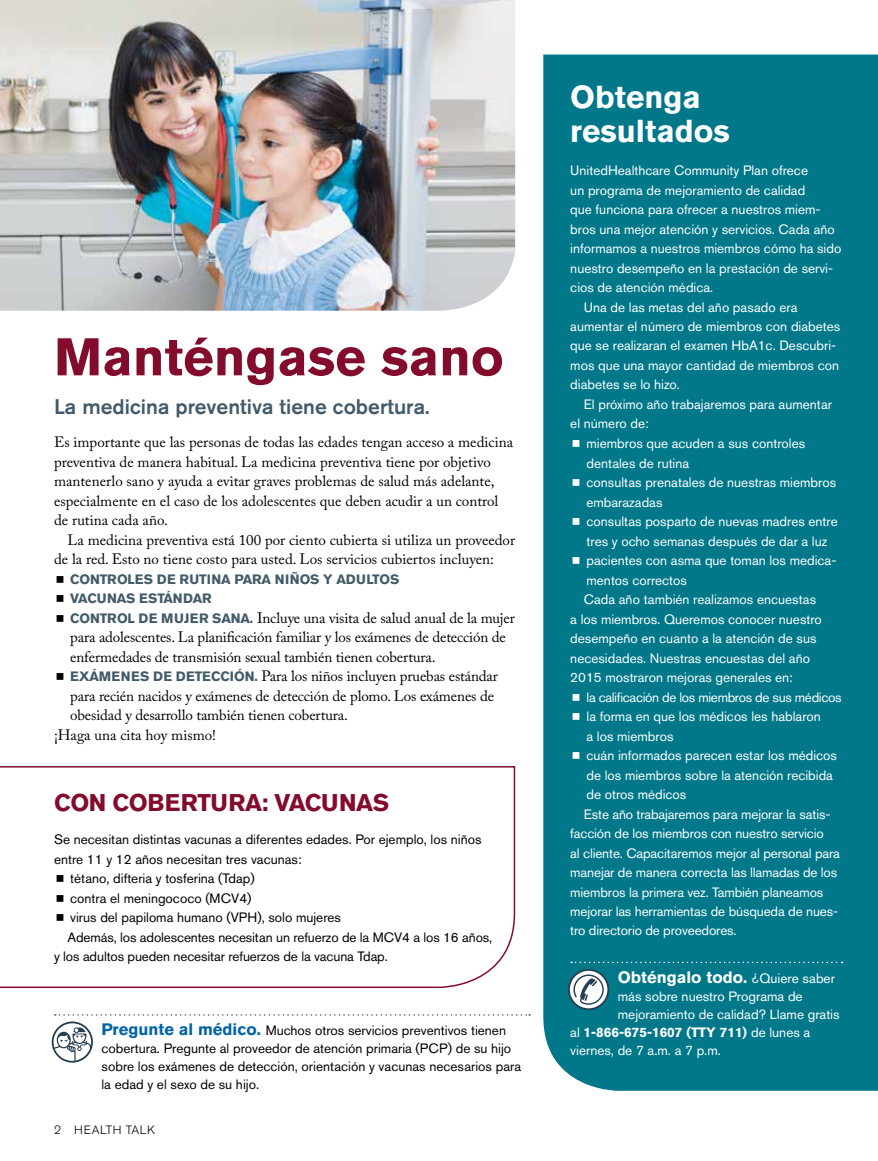
<style>
.page{position:relative;width:878px;height:1161px;background:#fff}
.page>*{position:absolute;margin:0;border:0;box-sizing:border-box;transform-origin:0 0}
.t1{font:700 52.5px "Akzidenz Grotesk BE";color:#830b2c}
.t2{font:700 31.5px/34.5px "Akzidenz Grotesk BE";color:#fff}
.t3{font:700 24px "Akzidenz Grotesk BE";letter-spacing:-.02em;color:#830b2c}
.t4{font:500 21px "Akzidenz Grotesk BE";color:#425a69}
.t5{font:700 16.5px "Akzidenz Grotesk BE";color:#fff}
.t6{font:15px/19.5px "Adobe Caslon Pro";color:#000}
.t7{font:13.5px "Akzidenz Grotesk BE";color:#fff}
.t8{font:13.5px/18px "Akzidenz Grotesk BE";color:#000}
.t9{font:700 13.5px/19.5px "Akzidenz Grotesk BE";letter-spacing:-.01em;color:#425a69}
.t10{font:13.5px "Akzidenz Grotesk BE";letter-spacing:-.025em;color:#fff}
.t11{font:700 13.5px "Akzidenz Grotesk BE";color:#fff}
.t12{font:300 12px "Akzidenz Grotesk BE";letter-spacing:.05em;color:#000}
.s1{font-family:"Akzidenz Grotesk BE";font-weight:700;font-size:13.5px;color:#425a69}
.s2{font-weight:700;font-size:16.5px;color:#0065a4}
.s3{font-weight:400;font-size:13.5px}
.s4{font-weight:400}
</style>
<div class="page">
<div style="left:543px;top:55px;width:335px;height:1036px;background:#00788a"></div>
<svg style="left:571px;top:962px;width:271px;height:1px"></svg>
<svg style="left:568px;top:969px;width:41px;height:41px"></svg>
<img style="left:0;top:0;width:515px;height:311px">
<svg style="left:0;top:766px;width:516px;height:223px"></svg>
<svg style="left:52px;top:1014px;width:478px;height:49px"></svg>
<svg style="left:573px;top:440px;width:6px;height:7px"></svg>
<svg style="left:573px;top:479px;width:6px;height:7px"></svg>
<svg style="left:573px;top:518px;width:6px;height:7px"></svg>
<svg style="left:573px;top:557px;width:6px;height:7px"></svg>
<svg style="left:573px;top:694px;width:6px;height:7px"></svg>
<svg style="left:573px;top:713px;width:6px;height:7px"></svg>
<svg style="left:573px;top:752px;width:6px;height:7px"></svg>
<svg style="left:57px;top:875px;width:6px;height:7px"></svg>
<svg style="left:57px;top:895px;width:6px;height:7px"></svg>
<svg style="left:57px;top:914px;width:6px;height:7px"></svg>
<h1 class="t1" style="left:54px;top:327px;width:451px">Manténgase sano</h1>
<h3 class="t4" style="left:54px;top:394px;width:377px">La medicina preventiva tiene cobertura.</h3>
<p class="t6" style="left:54px;top:432px;width:460px">Es importante que las personas de todas las edades tengan acceso a medicina preventiva de manera habitual. La medicina preventiva tiene por objetivo mantenerlo sano y ayuda a evitar graves problemas de salud más adelante, especialmente en el caso de los adolescentes que deben acudir a un control de rutina cada año.</p>
<p class="t6" style="left:54px;top:530px;width:462px;text-indent:14px">La medicina preventiva está 100 por ciento cubierta si utiliza un proveedor de la red. Esto no tiene costo para usted. Los servicios cubiertos incluyen:</p>
<p class="t9" style="left:70px;top:569px;width:330px">CONTROLES DE RUTINA PARA NIÑOS Y ADULTOS<br>VACUNAS ESTÁNDAR</p>
<p class="t6" style="left:70px;top:608px;width:446px"><span class="s1">CONTROL DE MUJER SANA.</span> Incluye una visita de salud anual de la mujer</p>
<p class="t6" style="left:70px;top:627px;width:437px">para adolescentes. La planificación familiar y los exámenes de detección de</p>
<p class="t6" style="left:70px;top:647px;width:367px">enfermedades de transmisión sexual también tienen cobertura.</p>
<p class="t6" style="left:70px;top:666px;width:429px"><span class="s1">EXÁMENES DE DETECCIÓN.</span> Para los niños incluyen pruebas estándar</p>
<p class="t6" style="left:70px;top:686px;width:425px">para recién nacidos y exámenes de detección de plomo. Los exámenes de</p>
<p class="t6" style="left:70px;top:705px;width:279px">obesidad y desarrollo también tienen cobertura.</p>
<p class="t6" style="left:54px;top:725px;width:163px">¡Haga una cita hoy mismo!</p>
<h3 class="t3" style="left:54px;top:789px;width:337px">CON COBERTURA: VACUNAS</h3>
<p class="t8" style="left:54px;top:830px;width:429px">Se necesitan distintas vacunas a diferentes edades. Por ejemplo, los niños</p>
<p class="t8" style="left:54px;top:850px;width:249px">entre 11 y 12 años necesitan tres vacunas:</p>
<p class="t8" style="left:70px;top:869px;width:186px">tétano, difteria y tosferina (Tdap)</p>
<p class="t8" style="left:70px;top:889px;width:183px">contra el meningococo (MCV4)</p>
<p class="t8" style="left:70px;top:908px;width:272px">virus del papiloma humano (VPH), solo mujeres</p>
<p class="t8" style="left:68px;top:928px;width:426px">Además, los adolescentes necesitan un refuerzo de la MCV4 a los 16 años,</p>
<p class="t8" style="left:54px;top:947px;width:335px">y los adultos pueden necesitar refuerzos de la vacuna Tdap.</p>
<p class="t8" style="left:101px;top:1022px;width:421px"><span class="s2">Pregunte al médico.</span> Muchos otros servicios preventivos tienen cobertura. Pregunte al proveedor de atención primaria (PCP) de su hijo sobre los exámenes de detección, orientación y vacunas necesarios para la edad y el sexo de su hijo.</p>
<p class="t12" style="left:54px;top:1123px;width:103px">2 HEALTH TALK</p>
<h2 class="t2" style="left:570px;top:79px;width:161px">Obtenga resultados</h2>
<p class="t7" style="left:570px;top:162px;width:239px">UnitedHealthcare Community Plan ofrece</p>
<p class="t7" style="left:570px;top:182px;width:236px">un programa de mejoramiento de calidad</p>
<p class="t7" style="left:570px;top:201px;width:252px">que funciona para ofrecer a nuestros miem-</p>
<p class="t7" style="left:570px;top:221px;width:266px">bros una mejor atención y servicios. Cada año</p>
<p class="t7" style="left:570px;top:240px;width:272px">informamos a nuestros miembros cómo ha sido</p>
<p class="t7" style="left:570px;top:260px;width:264px">nuestro desempeño en la prestación de servi-</p>
<p class="t7" style="left:570px;top:279px;width:144px">cios de atención médica.</p>
<p class="t7" style="left:584px;top:299px;width:215px">Una de las metas del año pasado era</p>
<p class="t7" style="left:570px;top:318px;width:271px">aumentar el número de miembros con diabetes</p>
<p class="t7" style="left:570px;top:338px;width:267px">que se realizaran el examen HbA1c. Descubri-</p>
<p class="t7" style="left:570px;top:357px;width:270px">mos que una mayor cantidad de miembros con</p>
<p class="t7" style="left:570px;top:377px;width:111px">diabetes se lo hizo.</p>
<p class="t7" style="left:584px;top:396px;width:250px">El próximo año trabajaremos para aumentar</p>
<p class="t7" style="left:570px;top:416px;width:80px">el número de:</p>
<p class="t7" style="left:586px;top:435px;width:220px">miembros que acuden a sus controles</p>
<p class="t7" style="left:586px;top:455px;width:104px">dentales de rutina</p>
<p class="t7" style="left:586px;top:474px;width:251px">consultas prenatales de nuestras miembros</p>
<p class="t7" style="left:586px;top:494px;width:77px">embarazadas</p>
<p class="t7" style="left:586px;top:513px;width:253px">consultas posparto de nuevas madres entre</p>
<p class="t7" style="left:586px;top:533px;width:242px">tres y ocho semanas después de dar a luz</p>
<p class="t7" style="left:586px;top:552px;width:251px">pacientes con asma que toman los medica-</p>
<p class="t7" style="left:586px;top:572px;width:102px">mentos correctos</p>
<p class="t7" style="left:584px;top:591px;width:234px">Cada año también realizamos encuestas</p>
<p class="t7" style="left:570px;top:611px;width:253px">a los miembros. Queremos conocer nuestro</p>
<p class="t7" style="left:570px;top:630px;width:248px">desempeño en cuanto a la atención de sus</p>
<p class="t7" style="left:570px;top:650px;width:241px">necesidades. Nuestras encuestas del año</p>
<p class="t7" style="left:570px;top:669px;width:224px">2015 mostraron mejoras generales en:</p>
<p class="t10" style="left:586px;top:689px;width:256px">la calificación de los miembros de sus médicos</p>
<p class="t7" style="left:586px;top:708px;width:236px">la forma en que los médicos les hablaron</p>
<p class="t7" style="left:586px;top:728px;width:88px">a los miembros</p>
<p class="t7" style="left:586px;top:747px;width:252px">cuán informados parecen estar los médicos</p>
<p class="t7" style="left:586px;top:767px;width:248px">de los miembros sobre la atención recibida</p>
<p class="t7" style="left:586px;top:786px;width:101px">de otros médicos</p>
<p class="t7" style="left:584px;top:806px;width:248px">Este año trabajaremos para mejorar la satis-</p>
<p class="t7" style="left:570px;top:825px;width:255px">facción de los miembros con nuestro servicio</p>
<p class="t7" style="left:570px;top:845px;width:271px">al cliente. Capacitaremos mejor al personal para</p>
<p class="t7" style="left:570px;top:864px;width:268px">manejar de manera correcta las llamadas de los</p>
<p class="t7" style="left:570px;top:884px;width:254px">miembros la primera vez. También planeamos</p>
<p class="t7" style="left:570px;top:903px;width:269px">mejorar las herramientas de búsqueda de nues-</p>
<p class="t7" style="left:570px;top:923px;width:168px">tro directorio de proveedores.</p>
<p class="t5" style="left:618px;top:968px;width:218px">Obténgalo todo. <span class="s3">¿Quiere saber</span></p>
<p class="t7" style="left:618px;top:988px;width:186px">más sobre nuestro Programa de</p>
<p class="t7" style="left:618px;top:1006px;width:223px">mejoramiento de calidad? Llame gratis</p>
<p class="t11" style="left:570px;top:1024px;width:241px"><span class="s4">al</span> 1-866-675-1607 (TTY 711) <span class="s4">de lunes a</span></p>
<p class="t7" style="left:570px;top:1042px;width:152px">viernes, de 7 a.m. a 7 p.m.</p>
</div>
